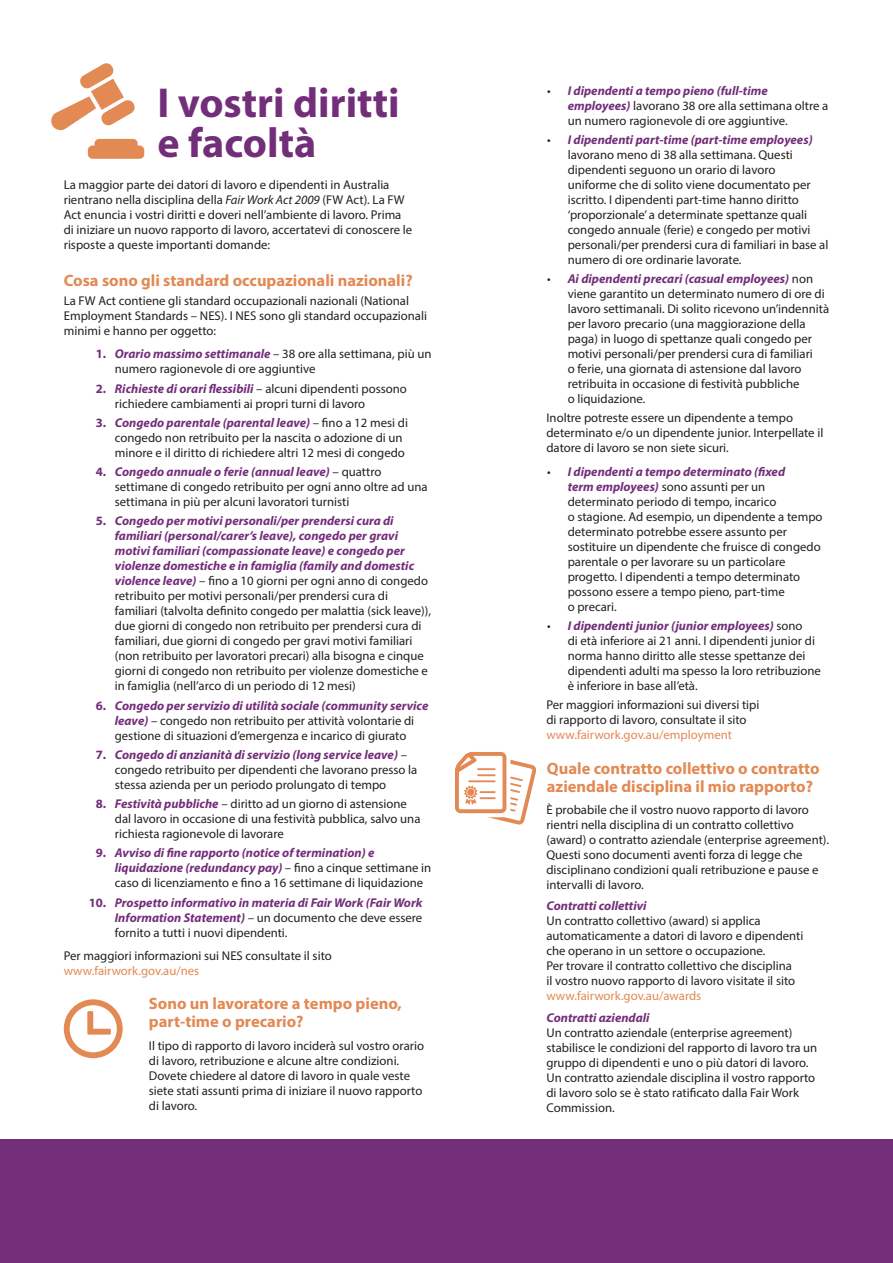
<style>
.page{position:relative;width:893px;height:1263px;background:#fff}
.page>*{position:absolute;margin:0;border:0;box-sizing:border-box;transform-origin:0 0}
.HEADING_2014{font:700 42px/40.5px "Myriad Pro";color:#732e7a}
.BODY_COPY_2014{font:700 16.5px/18px "Myriad Pro";color:#e28954}
.SUBHEADING_2014{font:700 16.5px "Myriad Pro";color:#e28954}
.BODY_COPY_2014-2{font:12.75px/15px "Myriad Pro";color:#231f20}
.SUB_SUB_HEADING_2014{font:italic 700 12.75px/15px "Myriad Pro";color:#732e7a;text-align:justify}
.s1{font-style:italic}
.s2{font-weight:700;color:#732e7a}
.s3{font-weight:700;font-style:italic;color:#732e7a}
.s4{font-style:normal}
.s5{font-weight:400;font-style:normal;color:#231f20}
.s6{color:#e28954}
</style>
<div class="page">
<div style="left:0;top:1140px;width:893px;height:123px;background:#732e7a"></div>
<svg style="left:88px;top:139px;width:56px;height:20px"></svg>
<svg style="left:51px;top:63px;width:84px;height:67px"></svg>
<svg style="left:64px;top:999px;width:59px;height:59px"></svg>
<svg style="left:455px;top:752px;width:82px;height:73px"></svg>
<p class="HEADING_2014" style="left:157px;top:81px;width:244px">I vostri diritti e facoltà</p>
<p class="BODY_COPY_2014-2" style="left:64px;top:177px;width:350px">La maggior parte dei datori di lavoro e dipendenti in Australia rientrano nella disciplina della <span class="s1">Fair Work Act 2009</span> (FW Act). La FW Act enuncia i vostri diritti e doveri nell’ambiente di lavoro. Prima di iniziare un nuovo rapporto di lavoro, accertatevi di conoscere le risposte a queste importanti domande:</p>
<p class="SUBHEADING_2014" style="left:64px;top:269px;width:350px">Cosa sono gli standard occupazionali nazionali?</p>
<p class="BODY_COPY_2014-2" style="left:64px;top:293px;width:365px">La FW Act contiene gli standard occupazionali nazionali (National<br>Employment Standards – NES). I NES sono gli standard occupazionali minimi e hanno per oggetto:</p>
<p class="BODY_COPY_2014-2" style="left:115px;top:346px;width:318px;text-indent:-19px"><span class="s2">1.</span> <span class="s3">Orario massimo settimanale</span> – 38 ore alla settimana, più un numero ragionevole di ore aggiuntive</p>
<p class="BODY_COPY_2014-2" style="left:115px;top:381px;width:294px;text-indent:-19px"><span class="s2">2.</span> <span class="s3">Richieste di orari flessibili</span> – alcuni dipendenti possono richiedere cambiamenti ai propri turni di lavoro</p>
<p class="BODY_COPY_2014-2" style="left:115px;top:415px;width:295px;text-indent:-19px"><span class="s2">3.</span> <span class="s3">Congedo parentale (parental leave)</span> – fino a 12 mesi di congedo non retribuito per la nascita o adozione di un minore e il diritto di richiedere altri 12 mesi di congedo</p>
<p class="BODY_COPY_2014-2" style="left:115px;top:464px;width:314px;text-indent:-19px"><span class="s2">4.</span> <span class="s3">Congedo annuale o ferie (annual leave)</span> – quattro settimane di congedo retribuito per ogni anno oltre ad una settimana in più per alcuni lavoratori turnisti</p>
<p class="BODY_COPY_2014-2" style="left:115px;top:513px;width:318px;text-indent:-19px"><span class="s2">5.</span> <span class="s3">Congedo per motivi personali/per prendersi cura di familiari (personal/carer’s leave), congedo per gravi motivi familiari (compassionate leave) e congedo per violenze domestiche e in famiglia (family and domestic violence leave)</span> – fino a 10 giorni per ogni anno di congedo retribuito per motivi personali/per prendersi cura di familiari (talvolta definito congedo per malattia (sick leave)), due giorni di congedo non retribuito per prendersi cura di familiari, due giorni di congedo per gravi motivi familiari (non retribuito per lavoratori precari) alla bisogna e cinque giorni di congedo non retribuito per violenze domestiche e in famiglia (nell’arco di un periodo di 12 mesi)</p>
<p class="BODY_COPY_2014-2" style="left:96px;top:698px;width:334px;text-align:center"><span class="s2">6.</span> <span class="s3">Congedo per servizio di utilità sociale (community service leave)</span> – congedo non retribuito per attività volontarie di gestione di situazioni d’emergenza e incarico di giurato</p>
<p class="BODY_COPY_2014-2" style="left:115px;top:747px;width:304px;text-indent:-19px"><span class="s2">7.</span> <span class="s3">Congedo di anzianità di servizio (long service leave)</span> – congedo retribuito per dipendenti che lavorano presso la stessa azienda per un periodo prolungato di tempo</p>
<p class="BODY_COPY_2014-2" style="left:115px;top:796px;width:307px;text-indent:-19px"><span class="s2">8.</span> <span class="s3">Festività pubbliche</span> – diritto ad un giorno di astensione dal lavoro in occasione di una festività pubblica, salvo una richiesta ragionevole di lavorare</p>
<p class="BODY_COPY_2014-2" style="left:115px;top:845px;width:318px;text-indent:-19px"><span class="s2">9.</span> <span class="s3">Avviso di fine rapporto (notice of termination) e liquidazione (redundancy pay)</span> – fino a cinque settimane in caso di licenziamento e fino a 16 settimane di liquidazione</p>
<p class="SUB_SUB_HEADING_2014" style="left:115px;top:894px;width:309px;text-indent:-26px"><span class="s4">10.</span> Prospetto informativo in materia di Fair Work (Fair Work Information Statement) <span class="s5">– un documento che deve essere fornito a tutti i nuovi dipendenti.</span></p>
<p class="BODY_COPY_2014-2" style="left:64px;top:948px;width:270px">Per maggiori informazioni sui NES consultate il sito <span class="s6">www.fairwork.gov.au/nes</span></p>
<p class="BODY_COPY_2014" style="left:149px;top:993px;width:254px">Sono un lavoratore a tempo pieno, part-time o precario?</p>
<p class="BODY_COPY_2014-2" style="left:149px;top:1038px;width:277px">Il tipo di rapporto di lavoro inciderà sul vostro orario di lavoro, retribuzione e alcune altre condizioni.<br>Dovete chiedere al datore di lavoro in quale veste siete stati assunti prima di iniziare il nuovo rapporto di lavoro.</p>
<p class="BODY_COPY_2014-2" style="left:568px;top:83px;width:262px;text-indent:-21px">• <span class="s3">I dipendenti a tempo pieno (full-time employees)</span> lavorano 38 ore alla settimana oltre a un numero ragionevole di ore aggiuntive.</p>
<p class="BODY_COPY_2014-2" style="left:568px;top:132px;width:262px;text-indent:-21px">• <span class="s3">I dipendenti part-time (part-time employees) </span>lavorano meno di 38 alla settimana. Questi dipendenti seguono un orario di lavoro<br>uniforme che di solito viene documentato per iscritto. I dipendenti part-time hanno diritto ‘proporzionale’ a determinate spettanze quali congedo annuale (ferie) e congedo per motivi personali/per prendersi cura di familiari in base al numero di ore ordinarie lavorate.</p>
<p class="BODY_COPY_2014-2" style="left:568px;top:271px;width:263px;text-indent:-21px">• <span class="s3">Ai dipendenti precari (casual employees)</span> non viene garantito un determinato numero di ore di lavoro settimanali. Di solito ricevono un’indennità per lavoro precario (una maggiorazione della paga) in luogo di spettanze quali congedo per motivi personali/per prendersi cura di familiari<br>o ferie, una giornata di astensione dal lavoro retribuita in occasione di festività pubbliche<br>o liquidazione.</p>
<p class="BODY_COPY_2014-2" style="left:546px;top:410px;width:278px">Inoltre potreste essere un dipendente a tempo determinato e/o un dipendente junior. Interpellate il datore di lavoro se non siete sicuri.</p>
<p class="BODY_COPY_2014-2" style="left:568px;top:464px;width:256px;text-indent:-21px">• <span class="s3">I dipendenti a tempo determinato (fixed<br>term employees)</span> sono assunti per un determinato periodo di tempo, incarico<br>o stagione. Ad esempio, un dipendente a tempo determinato potrebbe essere assunto per sostituire un dipendente che fruisce di congedo parentale o per lavorare su un particolare progetto. I dipendenti a tempo determinato possono essere a tempo pieno, part-time<br>o precari.</p>
<p class="BODY_COPY_2014-2" style="left:568px;top:618px;width:255px;text-indent:-21px">• <span class="s3">I dipendenti junior (junior employees)</span> sono<br>di età inferiore ai 21 anni. I dipendenti junior di norma hanno diritto alle stesse spettanze dei dipendenti adulti ma spesso la loro retribuzione è inferiore in base all’età.</p>
<p class="BODY_COPY_2014-2" style="left:546px;top:697px;width:215px">Per maggiori informazioni sui diversi tipi di rapporto di lavoro, consultate il sito <span class="s6">www.fairwork.gov.au/employment</span></p>
<p class="BODY_COPY_2014" style="left:547px;top:759px;width:274px">Quale contratto collettivo o contratto aziendale disciplina il mio rapporto?</p>
<p class="BODY_COPY_2014-2" style="left:546px;top:802px;width:284px">È probabile che il vostro nuovo rapporto di lavoro rientri nella disciplina di un contratto collettivo (award) o contratto aziendale (enterprise agreement).<br>Questi sono documenti aventi forza di legge che disciplinano condizioni quali retribuzione e pause e intervalli di lavoro.</p>
<p class="SUB_SUB_HEADING_2014" style="left:546px;top:898px;width:102px">Contratti collettivi</p>
<p class="BODY_COPY_2014-2" style="left:546px;top:913px;width:259px">Un contratto collettivo (award) si applica automaticamente a datori di lavoro e dipendenti che operano in un settore o occupazione.<br>Per trovare il contratto collettivo che disciplina<br>il vostro nuovo rapporto di lavoro visitate il sito <span class="s6">www.fairwork.gov.au/awards</span></p>
<p class="SUB_SUB_HEADING_2014" style="left:546px;top:1009px;width:105px">Contratti aziendali</p>
<p class="BODY_COPY_2014-2" style="left:546px;top:1025px;width:272px">Un contratto aziendale (enterprise agreement) stabilisce le condizioni del rapporto di lavoro tra un gruppo di dipendenti e uno o più datori di lavoro.<br>Un contratto aziendale disciplina il vostro rapporto di lavoro solo se è stato ratificato dalla Fair Work Commission.</p>
</div>
